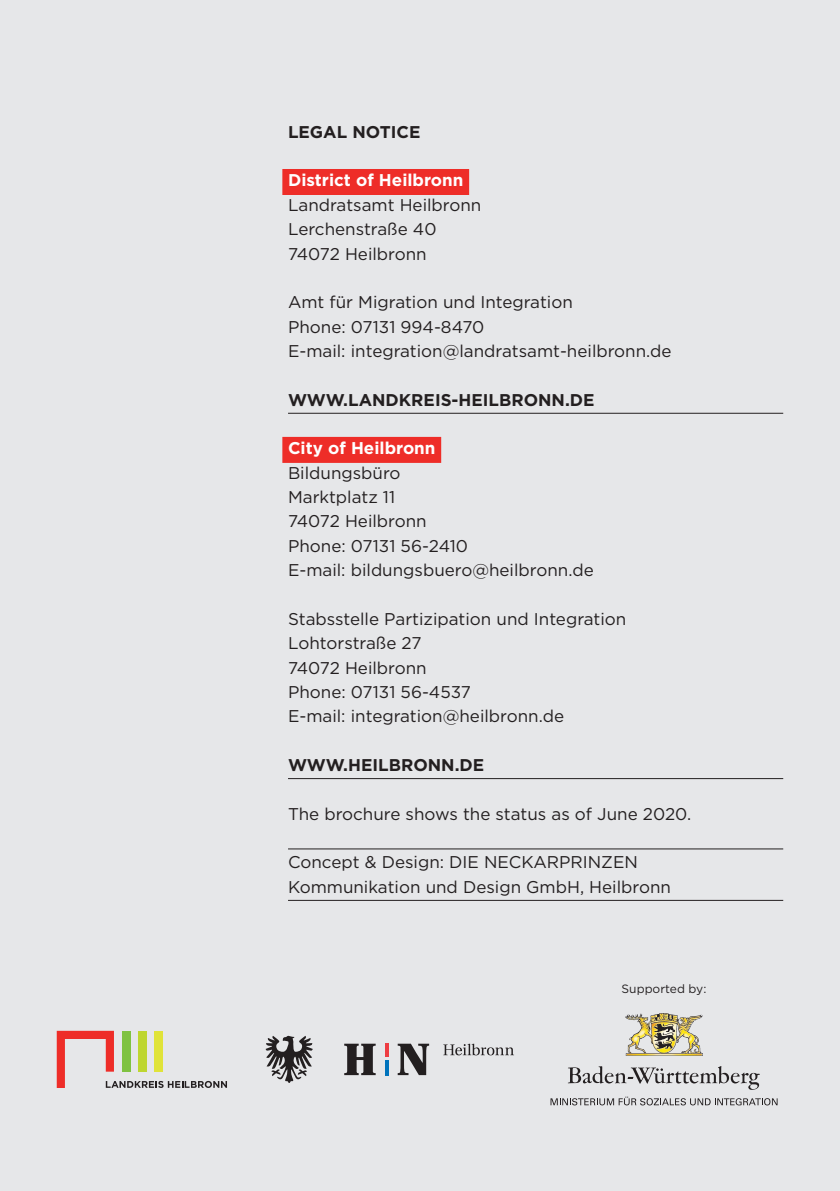
<style>
.page{position:relative;width:840px;height:1191px;background:#fff}
.page>*{position:absolute;margin:0;border:0;box-sizing:border-box;transform-origin:0 0}
.t1{font:17px/24.4px "Gotham";color:#231f20}
.t2{font:700 17px "Gotham";color:#231f20}
.t3{font:700 17px "Gotham";color:#fff}
.t4{font:12px "Gotham";color:#231f20}
</style>
<div class="page">
<div style="left:0;top:0;width:839px;height:1191px;background:#e6e7e9"></div>
<div style="left:282px;top:169px;width:187px;height:26px;background:#ee2d28"></div>
<div style="left:282px;top:437px;width:159px;height:26px;background:#ee2d28"></div>
<svg style="left:344px;top:1043px;width:31px;height:32px"></svg>
<svg style="left:397px;top:1043px;width:32px;height:32px"></svg>
<svg style="left:443px;top:1043px;width:70px;height:12px"></svg>
<hr style="left:385px;top:1043px;width:3px;height:14px;background:#ee3d43">
<hr style="left:385px;top:1060px;width:3px;height:15px;background:#0073bc">
<svg style="left:265px;top:1035px;width:47px;height:48px"></svg>
<img style="left:625px;top:1013px;width:78px;height:42px">
<svg style="left:568px;top:1066px;width:191px;height:23px"></svg>
<svg style="left:550px;top:1096px;width:227px;height:9px"></svg>
<hr style="left:288px;top:848px;width:494px;height:1px;background:#231f20">
<hr style="left:288px;top:413px;width:494px;height:1px;background:#231f20">
<hr style="left:288px;top:778px;width:494px;height:1px;background:#231f20">
<hr style="left:288px;top:900px;width:494px;height:1px;background:#231f20">
<svg style="left:57px;top:1030px;width:170px;height:58px"></svg>
<p class="t2" style="left:288px;top:120px;width:134px">LEGAL NOTICE</p>
<p class="t3" style="left:288px;top:169px;width:177px">District of Heilbronn</p>
<p class="t1" style="left:288px;top:192px;width:195px">Landratsamt Heilbronn<br>Lerchenstraße 40<br>74072 Heilbronn</p>
<p class="t1" style="left:288px;top:290px;width:385px">Amt für Migration und Integration<br>Phone: 07131 994-8470<br>E-mail: integration@landratsamt-heilbronn.de</p>
<p class="t2" style="left:288px;top:388px;width:308px">WWW.LANDKREIS-HEILBRONN.DE</p>
<p class="t3" style="left:288px;top:437px;width:149px">City of Heilbronn</p>
<p class="t1" style="left:288px;top:460px;width:307px">Bildungsbüro<br>Marktplatz 11<br>74072 Heilbronn<br>Phone: 07131 56-2410<br>E-mail: bildungsbuero@heilbronn.de</p>
<p class="t1" style="left:288px;top:606px;width:340px">Stabsstelle Partizipation und Integration<br>Lohtorstraße 27<br>74072 Heilbronn<br>Phone: 07131 56-4537<br>E-mail: integration@heilbronn.de</p>
<p class="t2" style="left:288px;top:753px;width:198px">WWW.HEILBRONN.DE</p>
<p class="t1" style="left:288px;top:801px;width:404px">The brochure shows the status as of June 2020.</p>
<p class="t1" style="left:288px;top:849px;width:384px">Concept &amp; Design: DIE NECKARPRINZEN<br>Kommunikation und Design GmbH, Heilbronn</p>
<p class="t4" style="left:621px;top:980px;width:86px">Supported by:</p>
</div>
